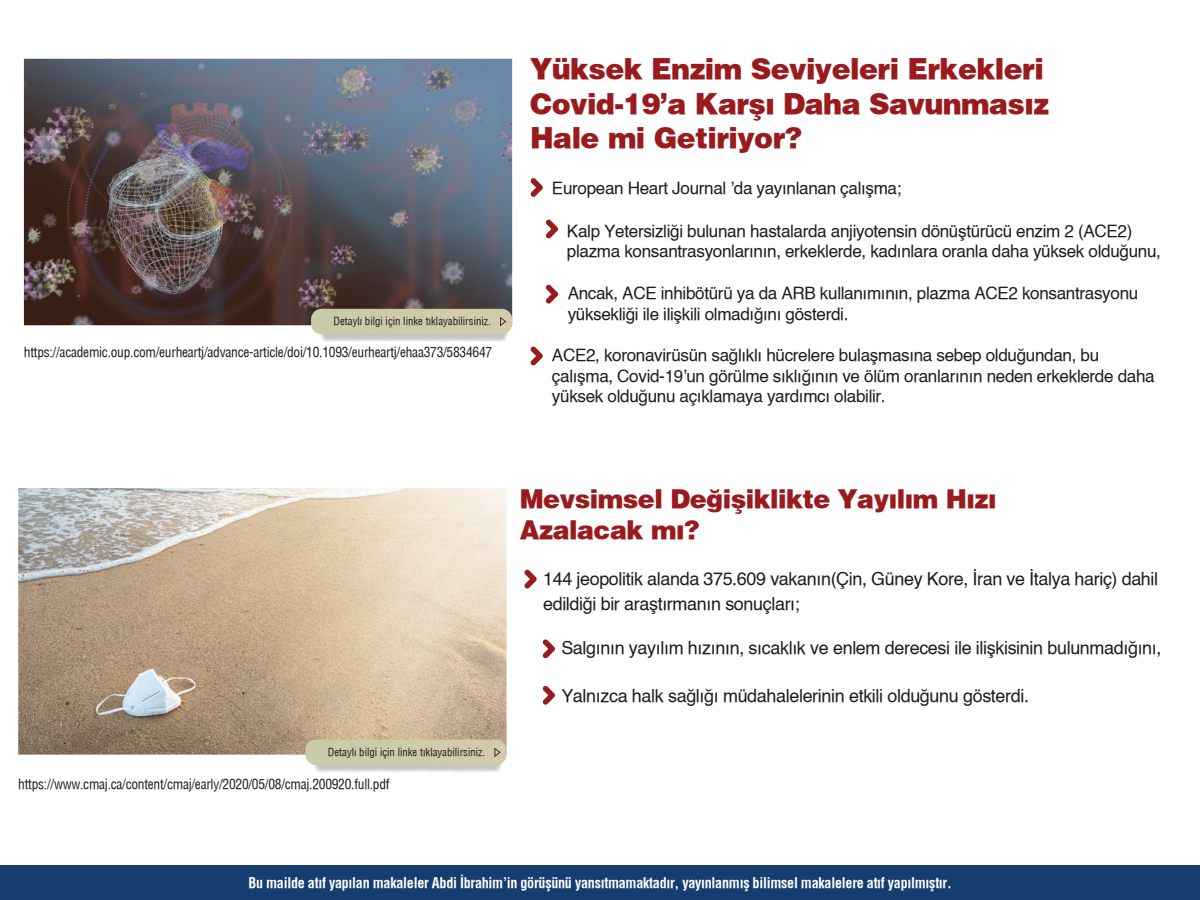
<style>
.page{position:relative;width:1200px;height:900px;background:#fff}
.page>*{position:absolute;margin:0;border:0;box-sizing:border-box;transform-origin:0 0}
.t1{font:28.5px/34.2px "Helvetica X Black";letter-spacing:-.02em;color:#991b1e}
.t2{font:25.5px/30.6px "Helvetica X Black";letter-spacing:-.02em;color:#991b1e}
.t3{font:18px/24.9px "Helvetica X Book";letter-spacing:-.02em;color:#211d1e}
.t4{font:17.1px/20.5px "Helvetica X Book";letter-spacing:-.02em;color:#211d1e}
.t5{font:14.25px "Helvetica Condensed X Bold";letter-spacing:-.02em;color:#fff}
.t6{font:13.5px "Helvetica Condensed X Book";letter-spacing:-.02em;color:#211d1e}
.t7{font:10.8px "Helvetica Condensed X Book";color:#211d1e}
</style>
<div class="page">
<div style="left:0;top:866px;width:1200px;height:34px;background:#163d70"></div>
<svg style="left:524px;top:570px;width:13px;height:19px"></svg>
<svg style="left:543px;top:639px;width:12px;height:20px"></svg>
<svg style="left:543px;top:686px;width:12px;height:19px"></svg>
<svg style="left:530px;top:178px;width:13px;height:19px"></svg>
<svg style="left:546px;top:285px;width:12px;height:19px"></svg>
<svg style="left:546px;top:220px;width:12px;height:19px"></svg>
<svg style="left:530px;top:347px;width:13px;height:19px"></svg>
<img style="left:24px;top:59px;width:488px;height:266px">
<img style="left:320px;top:334px;width:187px;height:8px">
<div style="left:311px;top:309px;width:201px;height:25px;background:#cecba9"></div>
<img style="left:18px;top:488px;width:489px;height:267px">
<img style="left:314px;top:765px;width:187px;height:7px">
<div style="left:305px;top:740px;width:202px;height:25px;background:#cecba9"></div>
<h1 class="t1" style="left:530px;top:51px;width:521px">Yüksek Enzim Seviyeleri Erkekleri<br>Covid-19’a Karşı Daha Savunmasız<br>Hale mi Getiriyor?</h1>
<p class="t4" style="left:552px;top:179px;width:351px">European Heart Journal ’da yayınlanan çalışma;</p>
<p class="t7" style="left:333px;top:315px;width:159px">Detaylı bilgi için linke tıklayabilirsiniz.</p>
<p class="t6" style="left:24px;top:343px;width:470px">https://academic.oup.com/eurheartj/advance-article/doi/10.1093/eurheartj/ehaa373/5834647</p>
<p class="t4" style="left:567px;top:222px;width:595px">Kalp Yetersizliği bulunan hastalarda anjiyotensin dönüştürücü enzim 2 (ACE2) plazma konsantrasyonlarının, erkeklerde, kadınlara oranla daha yüksek olduğunu,</p>
<p class="t4" style="left:568px;top:284px;width:572px">Ancak, ACE inhibötürü ya da ARB kullanımının, plazma ACE2 konsantrasyonu yüksekliği ile ilişkili olmadığını gösterdi.</p>
<p class="t4" style="left:552px;top:346px;width:604px">ACE2, koronavirüsün sağlıklı hücrelere bulaşmasına sebep olduğundan, bu çalışma, Covid-19’un görülme sıklığının ve ölüm oranlarının neden erkeklerde daha yüksek olduğunu açıklamaya yardımcı olabilir.</p>
<p class="t7" style="left:328px;top:745px;width:159px">Detaylı bilgi için linke tıklayabilirsiniz.</p>
<p class="t6" style="left:18px;top:776px;width:373px">https://www.cmaj.ca/content/cmaj/early/2020/05/08/cmaj.200920.full.pdf</p>
<h2 class="t2" style="left:520px;top:483px;width:479px">Mevsimsel Değişiklikte Yayılım Hızı<br>Azalacak mı?</h2>
<p class="t3" style="left:543px;top:568px;width:617px">144 jeopolitik alanda 375.609 vakanın(Çin, Güney Kore, İran ve İtalya hariç) dahil edildiği bir araştırmanın sonuçları;</p>
<p class="t3" style="left:561px;top:636px;width:602px">Salgının yayılım hızının, sıcaklık ve enlem derecesi ile ilişkisinin bulunmadığını,</p>
<p class="t3" style="left:561px;top:684px;width:469px">Yalnızca halk sağlığı müdahalelerinin etkili olduğunu gösterdi.</p>
<p class="t5" style="left:248px;top:874px;width:705px">Bu mailde atıf yapılan makaleler Abdi İbrahim’in görüşünü yansıtmamaktadır, yayınlanmış bilimsel makalelere atıf yapılmıştır.</p>
</div>
